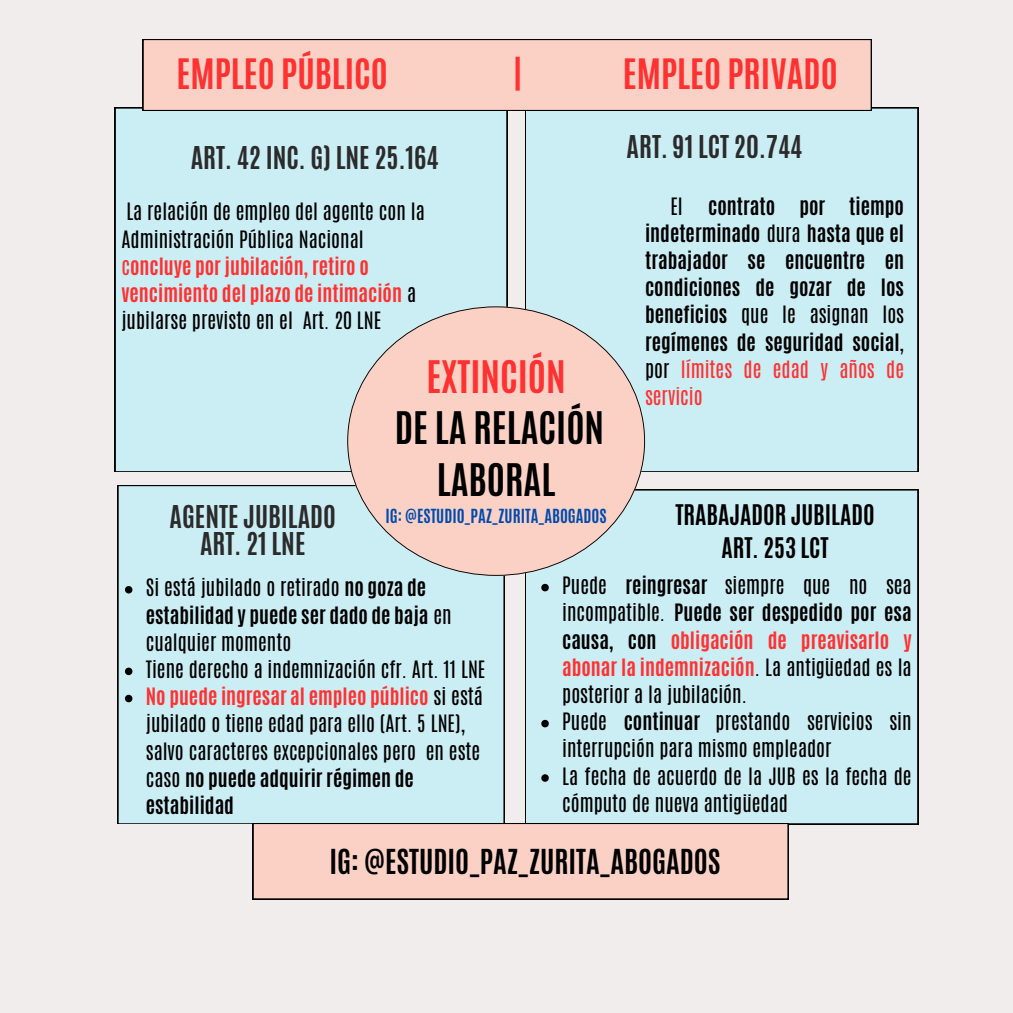
<style>
.page{position:relative;width:1013px;height:1013px;background:#fff}
.page>*{position:absolute;margin:0;border:0;box-sizing:border-box;transform-origin:0 0}
.t1{font:700 37.5px/51.5px "Antonio";color:#000;text-align:center}
.t2{font:700 37.5px "Antonio";color:#ff3131}
.t3{font:700 35px "Antonio";color:#ff3131}
.t4{font:700 28.75px "Antonio";color:#000}
.t5{font:700 26.25px/27.2px "Antonio";color:#2b2b2b;text-align:center}
.t6{font:700 23.75px/32.8px "Antonio";color:#000;text-align:center}
.t7{font:20px/27.2px "Antonio";color:#000}
.t8{font:700 20px/27.2px "Antonio";color:#000;text-align:justify}
.t9{font:700 16.25px "Antonio";color:#004aad}
.s1{color:#ff3131}
.s2{font-weight:700;color:#ff3131}
.s3{font-weight:400}
.s4{font-weight:400;color:#ff3131}
.s5{font-weight:700}
</style>
<div class="page">
<div style="left:0;top:0;width:1012px;height:1012px;background:#f1edec"></div>
<div style="left:118px;top:485px;width:386px;height:338px;background:#cbedf4"></div>
<div style="left:525px;top:489px;width:393px;height:335px;background:#cbedf4"></div>
<div style="left:115px;top:108px;width:392px;height:363px;background:#cbedf4"></div>
<div style="left:525px;top:108px;width:393px;height:363px;background:#cbedf4"></div>
<svg style="left:347px;top:306px;width:298px;height:269px;background:#eed4cd"></svg>
<div style="left:253px;top:823px;width:535px;height:76px;background:#fbd1c6"></div>
<svg style="left:125px;top:586px;width:7px;height:7px"></svg>
<svg style="left:125px;top:667px;width:7px;height:8px"></svg>
<svg style="left:125px;top:694px;width:7px;height:8px"></svg>
<div style="left:143px;top:39px;width:728px;height:71px;background:#fbd1c6"></div>
<svg style="left:541px;top:584px;width:8px;height:7px"></svg>
<svg style="left:541px;top:720px;width:8px;height:7px"></svg>
<svg style="left:541px;top:774px;width:8px;height:7px"></svg>
<h3 class="t3" style="left:176px;top:49px;width:213px">EMPLEO PÚBLICO</h3>
<h3 class="t3" style="left:513px;top:49px;width:11px">|</h3>
<h3 class="t3" style="left:623px;top:49px;width:216px">EMPLEO PRIVADO</h3>
<h4 class="t5" style="left:191px;top:144px;width:249px">ART. 42 INC. G) LNE 25.164</h4>
<p class="t7" style="left:121px;top:198px;width:305px">La relación de empleo del agente con la Administración Pública Nacional <span class="s1">c</span><span class="s2">oncluye por jubilación, retiro o vencimiento del plazo de intimación</span> a jubilarse previsto en el Art. 20 LNE</p>
<p class="t5" style="left:170px;top:503px;width:168px">AGENTE JUBILADO<br>ART. 21 LNE</p>
<h1 class="t2" style="left:426px;top:350px;width:141px">EXTINCIÓN</h1>
<h2 class="t1" style="left:395px;top:402px;width:211px">DE LA RELACIÓN<br>LABORAL</h2>
<h4 class="t9" style="left:385px;top:504px;width:223px">IG: @ESTUDIO_PAZ_ZURITA_ABOGADOS</h4>
<p class="t5" style="left:626px;top:133px;width:177px">ART. 91 LCT 20.744</p>
<h2 class="t8" style="left:645px;top:192px;width:260px;text-indent:63px">contrato por tiempo indeterminado <span class="s3">dura</span> hasta que el trabajador se encuentre en condiciones de gozar de los beneficios <span class="s3">que le asignan los </span>regímenes de seguridad social<span class="s3">, por</span> <span class="s4">límites de edad y años de servicio</span></h2>
<h2 class="t7" style="left:670px;top:192px;width:14px">El</h2>
<p class="t6" style="left:675px;top:498px;width:201px">TRABAJADOR JUBILADO<br>ART. 253 LCT</p>
<p class="t7" style="left:146px;top:574px;width:307px">Si está jubilado o retirado <span class="s5">no goza de estabilidad y puede ser dado de baja</span> en cualquier momento</p>
<p class="t7" style="left:146px;top:656px;width:341px">Tiene derecho a indemnización cfr. Art. 11 LNE</p>
<p class="t7" style="left:146px;top:683px;width:338px"><span class="s2">No puede ingresar al empleo público</span> si está jubilado o tiene edad para ello (Art. 5 LNE), salvo caracteres excepcionales pero en este caso <span class="s5">no puede adquirir régimen de estabilidad</span></p>
<h2 class="t7" style="left:562px;top:572px;width:351px;text-align:justify">Puede <span class="s5">reingresar</span> siempre que no sea incompatible. <span class="s5">Puede ser despedido por esa causa, con</span> <span class="s2">obligación de preavisarlo y abonar la indemnización</span>. La antigüedad es la posterior a la jubilación.</h2>
<p class="t7" style="left:562px;top:708px;width:351px">Puede <span class="s5">continuar</span> prestando servicios sin interrupción para mismo empleador</p>
<p class="t7" style="left:562px;top:762px;width:351px">La fecha de acuerdo de la JUB es la fecha de cómputo de nueva antigüedad</p>
<h2 class="t4" style="left:329px;top:841px;width:393px">IG: @ESTUDIO_PAZ_ZURITA_ABOGADOS</h2>
</div>
